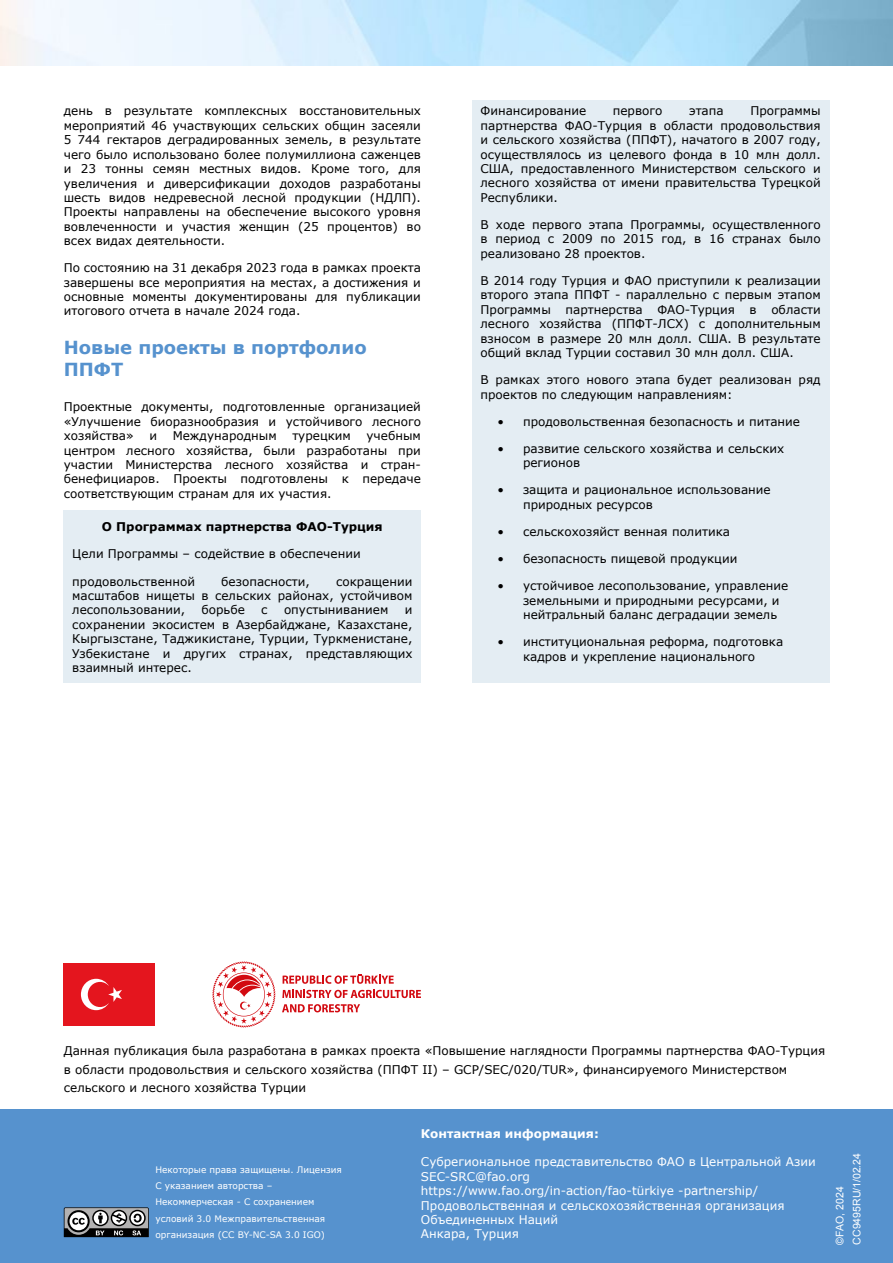
<style>
.page{position:relative;width:893px;height:1263px;background:#fff}
.page>*{position:absolute;margin:0;border:0;box-sizing:border-box;transform-origin:0 0}
.t1{font:700 18px/21.6px "Verdana";color:#5692ce}
.t2{font:12px/14.4px "Verdana";color:#000;text-align:justify}
.t3{font:12px/14.4px "Verdana";color:#fff}
.t4{font:700 12px "Verdana";color:#000}
.t5{font:700 12px "Verdana";color:#fff}
.t6{font:10.5px/16.8px "Arial";color:#fff}
.t7{font:9px/16.2px "Verdana";color:#fff}
</style>
<div class="page">
<div style="left:472px;top:100px;width:357px;height:582px;background:#e4edf3"></div>
<div style="left:64px;top:510px;width:357px;height:172px;background:#e4edf3"></div>
<div style="left:0;top:1110px;width:893px;height:153px;background:#5692ce"></div>
<svg style="left:64px;top:1207px;width:85px;height:30px;background:#727373"></svg>
<div style="left:64px;top:963px;width:91px;height:63px;background:#e4151e"></div>
<svg style="left:81px;top:979px;width:41px;height:31px"></svg>
<svg style="left:282px;top:990px;width:139px;height:8px"></svg>
<svg style="left:282px;top:1004px;width:78px;height:8px"></svg>
<svg style="left:212px;top:961px;width:63px;height:66px"></svg>
<svg style="left:283px;top:974px;width:111px;height:10px"></svg>
<p class="t2" style="left:64px;top:104px;width:359px">день в результате комплексных восстановительных мероприятий 46 участвующих сельских общин засеяли 5 744 гектаров деградированных земель, в результате чего было использовано более полумиллиона саженцев и 23 тонны семян местных видов. Кроме того, для увеличения и диверсификации доходов разработаны шесть видов недревесной лесной продукции (НДЛП).<br>Проекты направлены на обеспечение высокого уровня вовлеченности и участия женщин (25 процентов) во всех видах деятельности.</p>
<p class="t2" style="left:64px;top:261px;width:359px">По состоянию на 31 декабря 2023 года в рамках проекта завершены все мероприятия на местах, а достижения и основные моменты документированы для публикации итогового отчета в начале 2024 года.</p>
<h1 class="t1" style="left:64px;top:337px;width:304px">Новые проекты в портфолио<br>ППФТ</h1>
<p class="t2" style="left:64px;top:400px;width:359px">Проектные документы, подготовленные организацией «Улучшение биоразнообразия и устойчивого лесного хозяйства»</p>
<p class="t2" style="left:64px;top:429px;width:359px;text-indent:303px">учебным центром лесного хозяйства, были разработаны при участии Министерства лесного хозяйства и стран&shy;бенефициаров. Проекты подготовлены к передаче соответствующим странам для их участия.</p>
<p class="t4" style="left:102px;top:519px;width:282px">О Программах партнерства ФАО-Турция</p>
<p class="t2" style="left:72px;top:547px;width:290px">Цели Программы – содействие в обеспечении</p>
<p class="t2" style="left:72px;top:574px;width:124px">продовольственной</p>
<p class="t2" style="left:221px;top:574px;width:90px">безопасности,</p>
<p class="t2" style="left:149px;top:429px;width:9px">и</p>
<p class="t2" style="left:173px;top:429px;width:106px">Международным</p>
<p class="t2" style="left:292px;top:429px;width:60px">турецким</p>
<p class="t2" style="left:72px;top:574px;width:342px;text-indent:264px">сокращении масштабов нищеты в сельских районах, устойчивом лесопользовании,</p>
<p class="t2" style="left:201px;top:603px;width:45px">борьбе</p>
<p class="t2" style="left:261px;top:603px;width:8px">с</p>
<p class="t2" style="left:284px;top:603px;width:106px">опустыниванием</p>
<p class="t2" style="left:72px;top:603px;width:342px;text-indent:332px">и сохранении экосистем в Азербайджане, Казахстане, Кыргызстане, Таджикистане, Турции, Туркменистане, Узбекистане и других странах, представляющих взаимный интерес.</p>
<p class="t2" style="left:480px;top:104px;width:107px">Финансирование</p>
<p class="t2" style="left:613px;top:104px;width:51px">первого</p>
<p class="t2" style="left:689px;top:104px;width:36px">этапа</p>
<p class="t2" style="left:480px;top:104px;width:342px;text-indent:270px">Программы партнерства ФАО-Турция в области продовольствия и сельского хозяйства (ППФТ), начатого в 2007 году, осуществлялось из целевого фонда в 10 млн долл.<br>США, предоставленного Министерством сельского и лесного хозяйства от имени правительства Турецкой Республики.</p>
<p class="t2" style="left:480px;top:218px;width:342px">В ходе первого этапа Программы, осуществленного в период с 2009 по 2015 год, в 16 странах было реализовано 28 проектов.</p>
<p class="t2" style="left:480px;top:274px;width:342px">В 2014 году Турция и ФАО приступили к реализации второго этапа ППФТ - параллельно с первым этапом Программы партнерства ФАО-Турция в области лесного хозяйства (ППФТ-ЛСХ) с дополнительным взносом в размере 20 млн долл. США. В результате общий вклад Турции составил 30 млн долл. США.</p>
<p class="t2" style="left:480px;top:373px;width:342px">В рамках этого нового этапа будет реализован ряд проектов по следующим направлениям:</p>
<p class="t2" style="left:497px;top:414px;width:304px">• продовольственная безопасность и питание</p>
<p class="t2" style="left:523px;top:441px;width:263px;text-indent:-26px">• развитие сельского хозяйства и сельских регионов</p>
<p class="t2" style="left:523px;top:483px;width:249px;text-indent:-26px">• защита и рациональное использование природных ресурсов</p>
<p class="t2" style="left:497px;top:525px;width:234px">• сельскохозяйст венная политика</p>
<p class="t2" style="left:497px;top:552px;width:241px">• безопасность пищевой продукции</p>
<p class="t2" style="left:523px;top:579px;width:267px;text-align:left;text-indent:-26px">• устойчивое лесопользование, управление земельными и природными ресурсами, и нейтральный баланс деградации земель</p>
<p class="t2" style="left:497px;top:635px;width:287px;text-align:center">• институциональная реформа, подготовка кадров и укрепление национального</p>
<p class="t2" style="left:64px;top:1041px;width:763px;line-height:18.6px;text-align:left">Данная публикация была разработана в рамках проекта «Повышение наглядности Программы партнерства ФАО-Турция в области продовольствия и сельского хозяйства (ППФТ II) – GCP/SEC/020/TUR», финансируемого Министерством сельского и лесного хозяйства Турции</p>
<p class="t7" style="left:155px;top:1161px;width:188px">Некоторые права защищены. Лицензия<br>С указанием авторства –<br>Некоммерческая - С сохранением условий 3.0 Межправительственная организация (CC BY-NC-SA 3.0 IGO)</p>
<p class="t5" style="left:421px;top:1125px;width:179px">Контактная информация:</p>
<p class="t3" style="left:421px;top:1155px;width:396px">Субрегиональное представительство ФАО в Центральной Азии SEC-SRC@fao.org<br>https://www.fao.org/in-action/fao-türkiye -partnership/ Продовольственная и сельскохозяйственная организация Объединенных Наций<br>Анкара, Турция</p>
<p class="t6" style="left:831px;top:1244px;width:93px;rotate:-90deg">©FAO, 2024<br>CC9495RU/1/02.24</p>
</div>
